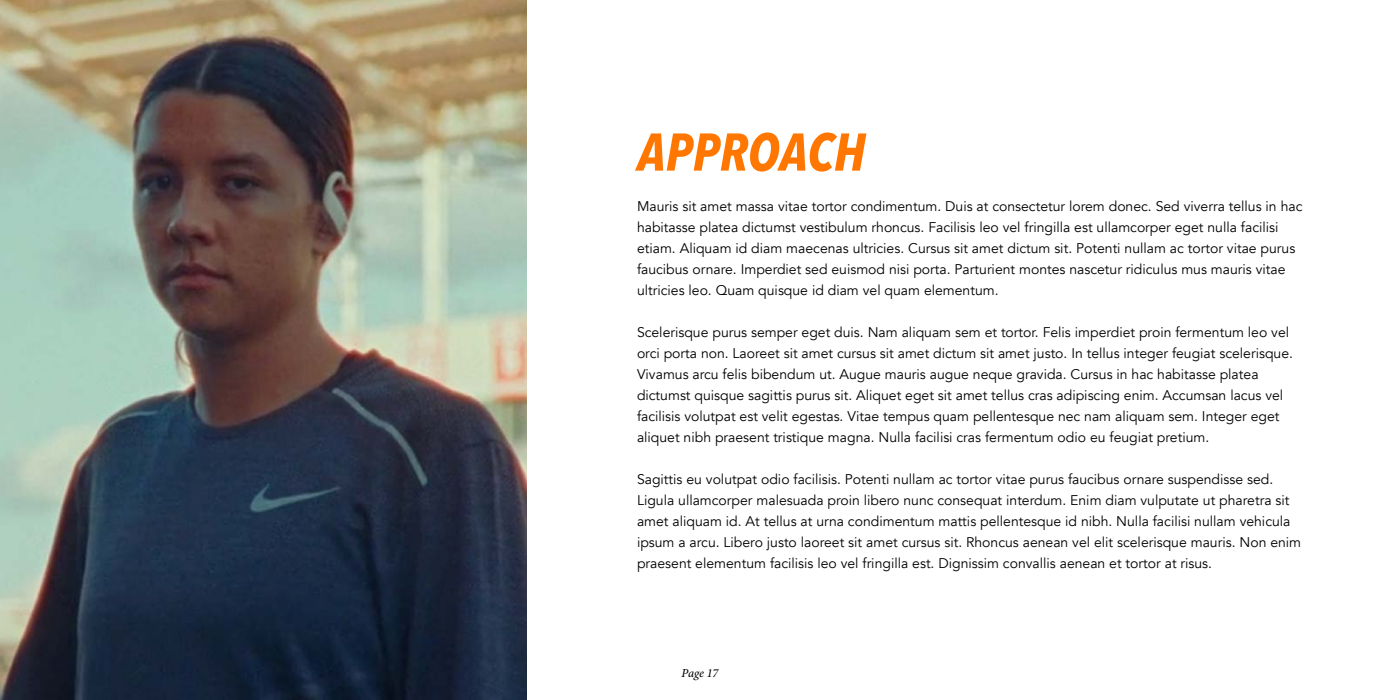
<style>
.page{position:relative;width:1400px;height:700px;background:#fff}
.page>*{position:absolute;margin:0;border:0;box-sizing:border-box;transform-origin:0 0}
.t1{font:italic 700 52.5px "Avenir Next Condensed";color:#f70}
.t2{font:14px/21px "Avenir";color:#000}
.t3{font:italic 12.25px "Minion Variable Concept";letter-spacing:-.005em;color:#000}
</style>
<div class="page">
<img style="left:0;top:0;width:527px;height:700px">
<h1 class="t1" style="left:637px;top:120px;width:230px">APPROACH</h1>
<p class="t2" style="left:637px;top:196px;width:667px">Mauris sit amet massa vitae tortor condimentum. Duis at consectetur lorem donec. Sed viverra tellus in hac habitasse platea dictumst vestibulum rhoncus. Facilisis leo vel fringilla est ullamcorper eget nulla facilisi etiam. Aliquam id diam maecenas ultricies. Cursus sit amet dictum sit. Potenti nullam ac tortor vitae purus faucibus ornare. Imperdiet sed euismod nisi porta. Parturient montes nascetur ridiculus mus mauris vitae ultricies leo. Quam quisque id diam vel quam elementum.</p>
<p class="t2" style="left:637px;top:322px;width:658px">Scelerisque purus semper eget duis. Nam aliquam sem et tortor. Felis imperdiet proin fermentum leo vel orci porta non. Laoreet sit amet cursus sit amet dictum sit amet justo. In tellus integer feugiat scelerisque.<br>Vivamus arcu felis bibendum ut. Augue mauris augue neque gravida. Cursus in hac habitasse platea dictumst quisque sagittis purus sit. Aliquet eget sit amet tellus cras adipiscing enim. Accumsan lacus vel facilisis volutpat est velit egestas. Vitae tempus quam pellentesque nec nam aliquam sem. Integer eget aliquet nibh praesent tristique magna. Nulla facilisi cras fermentum odio eu feugiat pretium.</p>
<p class="t2" style="left:637px;top:469px;width:666px">Sagittis eu volutpat odio facilisis. Potenti nullam ac tortor vitae purus faucibus ornare suspendisse sed.<br>Ligula ullamcorper malesuada proin libero nunc consequat interdum. Enim diam vulputate ut pharetra sit amet aliquam id. At tellus at urna condimentum mattis pellentesque id nibh. Nulla facilisi nullam vehicula ipsum a arcu. Libero justo laoreet sit amet cursus sit. Rhoncus aenean vel elit scelerisque mauris. Non enim praesent elementum facilisis leo vel fringilla est. Dignissim convallis aenean et tortor at risus.</p>
<p class="t3" style="left:682px;top:665px;width:38px">Page 17</p>
</div>
